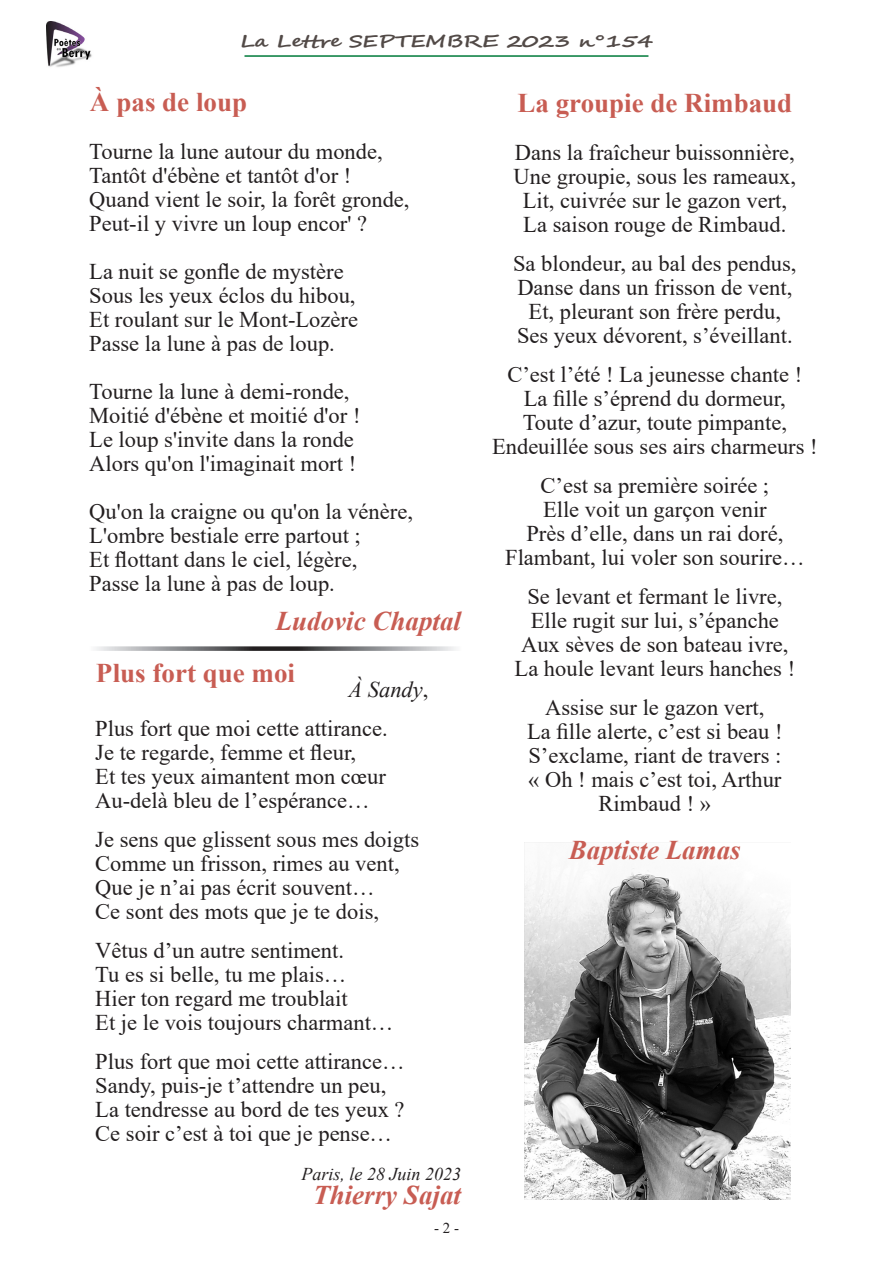
<style>
.page{position:relative;width:893px;height:1263px;background:#fff}
.page>*{position:absolute;margin:0;border:0;box-sizing:border-box;transform-origin:0 0}
.Corps_de_texte{font:700 27px "Times New Roman";color:#c85d53}
.Corps_de_texte-2{font:italic 700 27px "Times New Roman";color:#c85d53}
.Corps_de_texte-3{font:22.5px/24px "Times New Roman";color:#231f20;text-align:center}
.Corps_de_texte-4{font:italic 22.5px "Times New Roman";color:#231f20}
.Corps_de_texte-5{font:italic 18px "Times New Roman";color:#231f20}
.t1{font:700 16.8px "Segoe Script";letter-spacing:-.025em;color:#524a47;scale:1.33 1}
.t2{font:15px "Times New Roman";color:#231f20}
.s1{font-style:normal}
</style>
<div class="page">
<hr style="left:244px;top:55px;width:404px;height:2px;background:#007a3a">
<img style="left:47px;top:21px;width:45px;height:46px">
<img style="left:524px;top:842px;width:267px;height:357px">
<svg style="left:96px;top:646px;width:360px;height:5px;background:#8d8e90"></svg>
<p class="t1" style="left:240px;top:27px;width:312px">La Lettre SEPTEMBRE 2023 n°154</p>
<p class="Corps_de_texte" style="left:90px;top:83px;width:159px">À pas de loup</p>
<p class="Corps_de_texte-3" style="left:89px;top:139px;width:295px">Tourne la lune autour du monde,</p>
<p class="Corps_de_texte-3" style="left:89px;top:163px;width:264px">Tantôt d'ébène et tantôt d'or !</p>
<p class="Corps_de_texte-3" style="left:89px;top:187px;width:322px">Quand vient le soir, la forêt gronde,</p>
<p class="Corps_de_texte-3" style="left:89px;top:211px;width:279px">Peut-il y vivre un loup encor' ?</p>
<p class="Corps_de_texte-3" style="left:89px;top:259px;width:256px">La nuit se gonfle de mystère</p>
<p class="Corps_de_texte-3" style="left:89px;top:283px;width:268px">Sous les yeux éclos du hibou,</p>
<p class="Corps_de_texte-3" style="left:89px;top:307px;width:270px">Et roulant sur le Mont-Lozère</p>
<p class="Corps_de_texte-3" style="left:89px;top:331px;width:247px">Passe la lune à pas de loup.</p>
<p class="Corps_de_texte-3" style="left:89px;top:379px;width:262px">Tourne la lune à demi-ronde,</p>
<p class="Corps_de_texte-3" style="left:89px;top:403px;width:273px">Moitié d'ébène et moitié d'or !</p>
<p class="Corps_de_texte-3" style="left:89px;top:427px;width:266px">Le loup s'invite dans la ronde</p>
<p class="Corps_de_texte-3" style="left:89px;top:451px;width:268px">Alors qu'on l'imaginait mort !</p>
<p class="Corps_de_texte-3" style="left:89px;top:499px;width:325px">Qu'on la craigne ou qu'on la vénère,</p>
<p class="Corps_de_texte-3" style="left:89px;top:523px;width:273px">L'ombre bestiale erre partout ;</p>
<p class="Corps_de_texte-3" style="left:89px;top:547px;width:270px">Et flottant dans le ciel, légère,</p>
<p class="Corps_de_texte-3" style="left:89px;top:571px;width:247px">Passe la lune à pas de loup.</p>
<p class="Corps_de_texte-2" style="left:276px;top:602px;width:187px">Ludovic Chaptal</p>
<p class="Corps_de_texte" style="left:517px;top:83px;width:276px">La groupie de Rimbaud</p>
<p class="Corps_de_texte-3" style="left:515px;top:140px;width:281px">Dans la fraîcheur buissonnière,</p>
<p class="Corps_de_texte-3" style="left:514px;top:164px;width:284px">Une groupie, sous les rameaux,</p>
<p class="Corps_de_texte-3" style="left:523px;top:188px;width:266px">Lit, cuivrée sur le gazon vert,</p>
<p class="Corps_de_texte-3" style="left:523px;top:212px;width:265px">La saison rouge de Rimbaud.</p>
<p class="Corps_de_texte-3" style="left:513px;top:251px;width:285px">Sa blondeur, au bal des pendus,</p>
<p class="Corps_de_texte-3" style="left:517px;top:275px;width:276px">Danse dans un frisson de vent,</p>
<p class="Corps_de_texte-3" style="left:529px;top:299px;width:254px">Et, pleurant son frère perdu,</p>
<p class="Corps_de_texte-3" style="left:517px;top:323px;width:277px">Ses yeux dévorent, s’éveillant.</p>
<p class="Corps_de_texte-3" style="left:507px;top:362px;width:296px">C’est l’été ! La jeunesse chante !</p>
<p class="Corps_de_texte-3" style="left:524px;top:386px;width:264px">La fille s’éprend du dormeur,</p>
<p class="Corps_de_texte-3" style="left:523px;top:410px;width:266px">Toute d’azur, toute pimpante,</p>
<p class="Corps_de_texte-3" style="left:492px;top:434px;width:327px">Endeuillée sous ses airs charmeurs !</p>
<p class="Corps_de_texte-3" style="left:540px;top:473px;width:230px">C’est sa première soirée ;</p>
<p class="Corps_de_texte-3" style="left:543px;top:497px;width:225px">Elle voit un garçon venir</p>
<p class="Corps_de_texte-3" style="left:526px;top:521px;width:258px">Près d’elle, dans un rai doré,</p>
<p class="Corps_de_texte-3" style="left:505px;top:545px;width:301px">Flambant, lui voler son sourire…</p>
<p class="Corps_de_texte-3" style="left:527px;top:584px;width:256px">Se levant et fermant le livre,</p>
<p class="Corps_de_texte-3" style="left:531px;top:608px;width:250px">Elle rugit sur lui, s’épanche</p>
<p class="Corps_de_texte-3" style="left:521px;top:632px;width:269px">Aux sèves de son bateau ivre,</p>
<p class="Corps_de_texte-3" style="left:515px;top:656px;width:282px">La houle levant leurs hanches !</p>
<p class="Corps_de_texte-3" style="left:545px;top:695px;width:221px">Assise sur le gazon vert,</p>
<p class="Corps_de_texte-3" style="left:527px;top:719px;width:257px">La fille alerte, c’est si beau !</p>
<p class="Corps_de_texte-3" style="left:528px;top:743px;width:255px">S’exclame, riant de travers :</p>
<p class="Corps_de_texte-3" style="left:528px;top:767px;width:255px">« Oh ! mais c’est toi, Arthur<br>Rimbaud ! »</p>
<p class="Corps_de_texte-2" style="left:569px;top:831px;width:173px">Baptiste Lamas</p>
<p class="Corps_de_texte" style="left:96px;top:653px;width:201px">Plus fort que moi</p>
<p class="Corps_de_texte-4" style="left:348px;top:674px;width:81px">À Sandy<span class="s1">,</span></p>
<p class="Corps_de_texte-3" style="left:95px;top:715px;width:294px">Plus fort que moi cette attirance.</p>
<p class="Corps_de_texte-3" style="left:95px;top:739px;width:262px">Je te regarde, femme et fleur,</p>
<p class="Corps_de_texte-3" style="left:95px;top:763px;width:292px">Et tes yeux aimantent mon cœur</p>
<p class="Corps_de_texte-3" style="left:95px;top:787px;width:276px">Au-delà bleu de l’espérance…</p>
<p class="Corps_de_texte-3" style="left:95px;top:826px;width:325px">Je sens que glissent sous mes doigts</p>
<p class="Corps_de_texte-3" style="left:95px;top:850px;width:306px">Comme un frisson, rimes au vent,</p>
<p class="Corps_de_texte-3" style="left:95px;top:874px;width:281px">Que je n’ai pas écrit souvent…</p>
<p class="Corps_de_texte-3" style="left:95px;top:898px;width:285px">Ce sont des mots que je te dois,</p>
<p class="Corps_de_texte-3" style="left:95px;top:937px;width:250px">Vêtus d’un autre sentiment.</p>
<p class="Corps_de_texte-3" style="left:95px;top:961px;width:253px">Tu es si belle, tu me plais…</p>
<p class="Corps_de_texte-3" style="left:95px;top:985px;width:254px">Hier ton regard me troublait</p>
<p class="Corps_de_texte-3" style="left:95px;top:1009px;width:300px">Et je le vois toujours charmant…</p>
<p class="Corps_de_texte-3" style="left:95px;top:1048px;width:311px">Plus fort que moi cette attirance…</p>
<p class="Corps_de_texte-3" style="left:95px;top:1072px;width:292px">Sandy, puis-je t’attendre un peu,</p>
<p class="Corps_de_texte-3" style="left:95px;top:1096px;width:311px">La tendresse au bord de tes yeux ?</p>
<p class="Corps_de_texte-3" style="left:95px;top:1120px;width:298px">Ce soir c’est à toi que je pense…</p>
<p class="Corps_de_texte-5" style="left:301px;top:1161px;width:161px">Paris, le 28 Juin 2023</p>
<p class="Corps_de_texte-2" style="left:313px;top:1176px;width:149px">Thierry Sajat</p>
<p class="t2" style="left:434px;top:1217px;width:26px">- 2 -</p>
</div>
